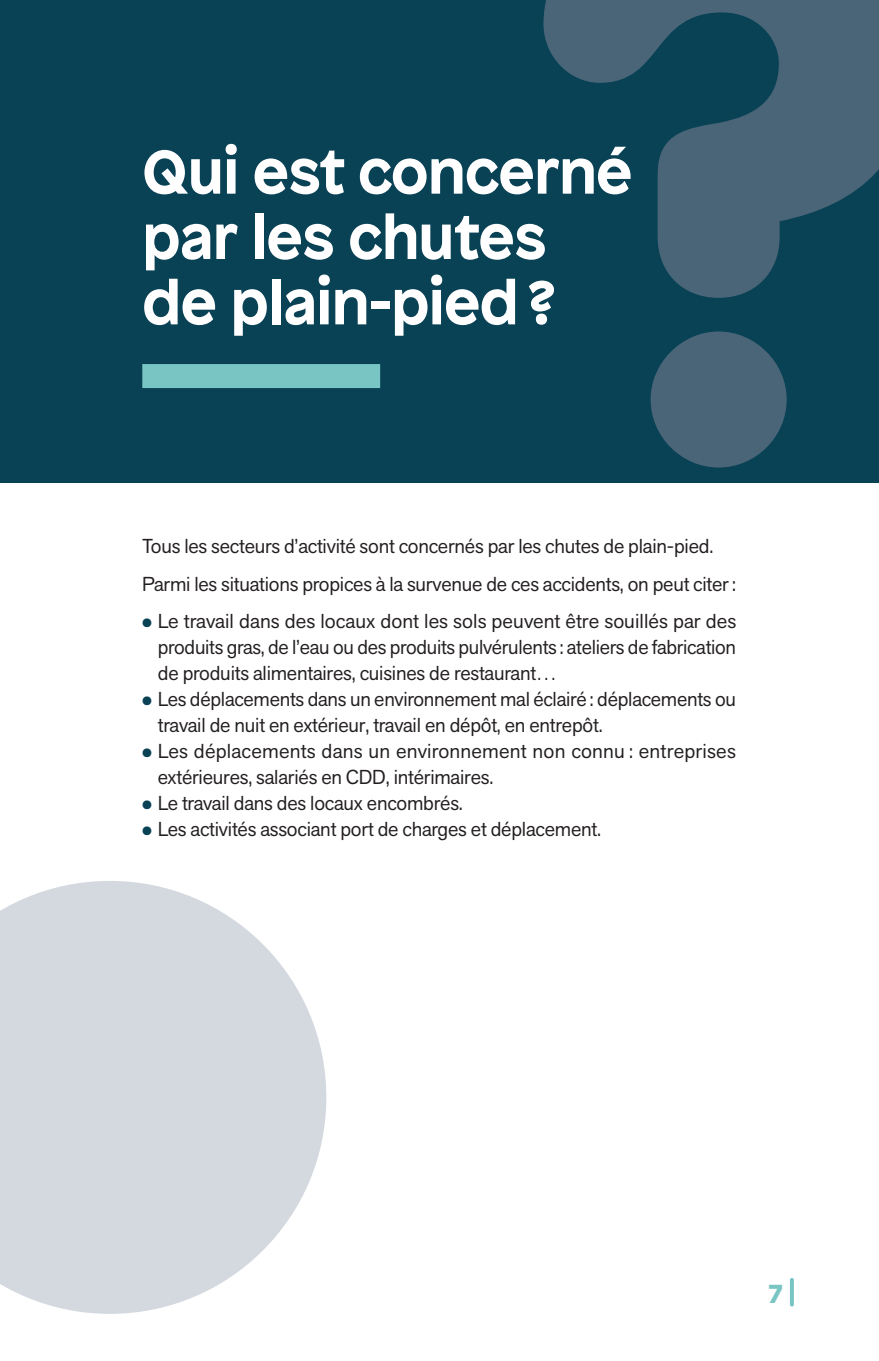
<style>
.page{position:relative;width:879px;height:1361px;background:#fff}
.page>*{position:absolute;margin:0;border:0;box-sizing:border-box;transform-origin:0 0}
.t1{font:700 61.4px/65.4px "Patron";letter-spacing:-.01em;color:#fff}
.t2{font:900 26px "Patron";color:#79c5c4}
.t3{font:20px/26px "Akzid Grtsk Next";letter-spacing:-.01em;color:#231f20}
.t4{font:20px/26px "Akzid Grtsk Next";letter-spacing:.01em;color:#231f20}
.s1{font-family:"Patron";font-weight:300;font-size:12px;color:#094155}
</style>
<div class="page">
<svg style="left:0;top:881px;width:326px;height:433px;fill:#d4d9df"></svg>
<div style="left:0;top:0;width:879px;height:482px;background:#094155"></div>
<hr style="left:790px;top:1279px;width:4px;height:25px;background:#79c5c4">
<div style="left:142px;top:364px;width:238px;height:24px;background:#79c5c4"></div>
<svg style="left:543px;top:0;width:336px;height:467px"></svg>
<h1 class="t1" style="left:142px;top:134px;width:491px">Qui est concerné par les chutes de plain-pied ?</h1>
<p class="t3" style="left:142px;top:527px;width:595px;line-height:37.4px">Tous les secteurs d’activité sont concernés par les chutes de plain-pied.<br>Parmi les situations propices à la survenue de ces accidents, on peut citer:</p>
<p class="t3" style="left:158px;top:608px;width:580px;text-align:justify;text-indent:-16px"><span class="s1">●</span> Le travail dans des locaux dont les sols peuvent être souillés par des produits gras, de l’eau ou des produits pulvérulents: ateliers de fabrication de produits alimentaires, cuisines de restaurant…</p>
<p class="t3" style="left:158px;top:686px;width:579px;text-indent:-16px"><span class="s1">●</span> Les déplacements dans un environnement mal éclairé: déplacements ou travail de nuit en extérieur, travail en dépôt, en entrepôt.</p>
<p class="t4" style="left:158px;top:738px;width:579px;text-indent:-16px"><span class="s1">●</span> Les déplacements dans un environnement non connu : entreprises extérieures, salariés en CDD, intérimaires.</p>
<p class="t3" style="left:142px;top:790px;width:322px"><span class="s1">●</span> Le travail dans des locaux encombrés.</p>
<p class="t3" style="left:142px;top:816px;width:460px"><span class="s1">●</span> Les activités associant port de charges et déplacement.</p>
<h2 class="t2" style="left:769px;top:1271px;width:15px">7</h2>
</div>
